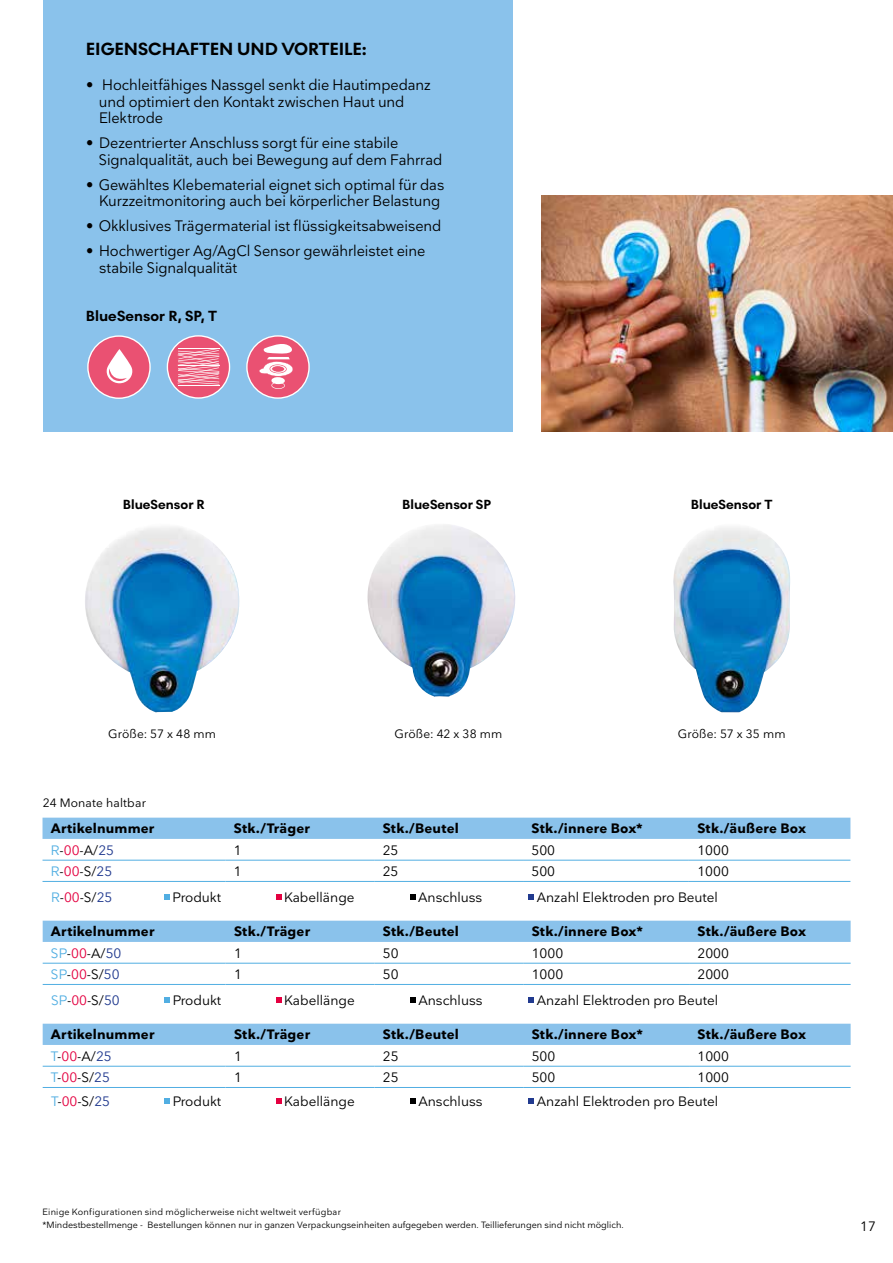
<style>
.page{position:relative;width:893px;height:1263px;background:#fff}
.page>*{position:absolute;margin:0;border:0;box-sizing:border-box;transform-origin:0 0}
.t1{font:700 18px "Noir No 1";letter-spacing:-.005em;color:#000}
.t2{font:15px/16.5px "Nationale";letter-spacing:-.005em;color:#000}
.t3{font:700 15px "Noir No 1";letter-spacing:.005em;color:#000}
.t4{font:13.5px "Nationale";color:#000}
.t5{font:700 13.5px "Nationale";letter-spacing:.015em;color:#000}
.t6{font:700 13.5px "Noir No 1";color:#000}
.t7{font:12px "Nationale";letter-spacing:.015em;color:#000}
.t8{font:9px/12.9px "Nationale";color:#000}
.s1{color:#51aee2}
.s2{color:#e40040}
.s3{color:#213a8f}
</style>
<div class="page">
<div style="left:43px;top:0;width:470px;height:432px;background:#8ac2eb"></div>
<div style="left:88px;top:336px;width:62px;height:62px;background:#ea5172;border-radius:50%"></div>
<div style="left:87px;top:335px;width:64px;height:64px;border:1px solid #fff;border-radius:50%"></div>
<svg style="left:107px;top:349px;width:25px;height:34px"></svg>
<div style="left:167px;top:336px;width:63px;height:62px;background:#ea5172;border-radius:50%"></div>
<div style="left:167px;top:335px;width:63px;height:64px;border:1px solid #fff;border-radius:50%"></div>
<hr style="left:178px;top:385px;width:41px;height:1px;background:#fff">
<svg style="left:178px;top:348px;width:41px;height:36px"></svg>
<div style="left:247px;top:336px;width:62px;height:62px;background:#ea5172;border-radius:50%"></div>
<div style="left:246px;top:335px;width:64px;height:64px;border:1px solid #fff;border-radius:50%"></div>
<svg style="left:259px;top:341px;width:37px;height:48px"></svg>
<img style="left:541px;top:196px;width:352px;height:236px">
<svg style="left:164px;top:895px;width:5px;height:5px"></svg>
<svg style="left:277px;top:895px;width:5px;height:5px"></svg>
<svg style="left:410px;top:895px;width:5px;height:5px"></svg>
<svg style="left:529px;top:895px;width:5px;height:5px"></svg>
<div style="left:43px;top:818px;width:807px;height:21px;background:#8ac2eb"></div>
<hr style="left:43px;top:881px;width:182px;height:1px;background:#51aee2">
<hr style="left:225px;top:881px;width:149px;height:1px;background:#51aee2">
<hr style="left:374px;top:881px;width:149px;height:1px;background:#51aee2">
<hr style="left:523px;top:881px;width:166px;height:1px;background:#51aee2">
<hr style="left:689px;top:881px;width:161px;height:1px;background:#51aee2">
<hr style="left:43px;top:860px;width:182px;height:1px;background:#51aee2">
<hr style="left:225px;top:860px;width:149px;height:1px;background:#51aee2">
<hr style="left:374px;top:860px;width:149px;height:1px;background:#51aee2">
<hr style="left:523px;top:860px;width:166px;height:1px;background:#51aee2">
<hr style="left:689px;top:860px;width:161px;height:1px;background:#51aee2">
<svg style="left:164px;top:998px;width:5px;height:5px"></svg>
<svg style="left:277px;top:998px;width:5px;height:5px"></svg>
<svg style="left:410px;top:998px;width:5px;height:5px"></svg>
<svg style="left:529px;top:998px;width:5px;height:5px"></svg>
<div style="left:43px;top:921px;width:808px;height:21px;background:#8ac2eb"></div>
<hr style="left:43px;top:984px;width:183px;height:1px;background:#51aee2">
<hr style="left:226px;top:984px;width:148px;height:1px;background:#51aee2">
<hr style="left:374px;top:984px;width:149px;height:1px;background:#51aee2">
<hr style="left:523px;top:984px;width:166px;height:1px;background:#51aee2">
<hr style="left:689px;top:984px;width:162px;height:1px;background:#51aee2">
<hr style="left:43px;top:963px;width:183px;height:1px;background:#51aee2">
<hr style="left:226px;top:963px;width:148px;height:1px;background:#51aee2">
<hr style="left:374px;top:963px;width:149px;height:1px;background:#51aee2">
<hr style="left:523px;top:963px;width:166px;height:1px;background:#51aee2">
<hr style="left:689px;top:963px;width:162px;height:1px;background:#51aee2">
<div style="left:43px;top:1024px;width:808px;height:21px;background:#8ac2eb"></div>
<hr style="left:43px;top:1087px;width:183px;height:1px;background:#51aee2">
<hr style="left:226px;top:1087px;width:148px;height:1px;background:#51aee2">
<hr style="left:374px;top:1087px;width:149px;height:1px;background:#51aee2">
<hr style="left:523px;top:1087px;width:166px;height:1px;background:#51aee2">
<hr style="left:689px;top:1087px;width:162px;height:1px;background:#51aee2">
<hr style="left:43px;top:1066px;width:183px;height:1px;background:#51aee2">
<hr style="left:226px;top:1066px;width:148px;height:1px;background:#51aee2">
<hr style="left:374px;top:1066px;width:149px;height:1px;background:#51aee2">
<hr style="left:523px;top:1066px;width:166px;height:1px;background:#51aee2">
<hr style="left:689px;top:1066px;width:162px;height:1px;background:#51aee2">
<img style="left:85px;top:527px;width:154px;height:185px">
<img style="left:367px;top:525px;width:149px;height:172px">
<img style="left:673px;top:527px;width:117px;height:185px">
<svg style="left:164px;top:1099px;width:5px;height:5px"></svg>
<svg style="left:277px;top:1099px;width:5px;height:5px"></svg>
<svg style="left:410px;top:1099px;width:5px;height:5px"></svg>
<svg style="left:529px;top:1099px;width:5px;height:5px"></svg>
<p class="t1" style="left:86px;top:36px;width:282px">EIGENSCHAFTEN UND VORTEILE:</p>
<p class="t2" style="left:99px;top:77px;width:333px;text-indent:-13px">• Hochleitfähiges Nassgel senkt die Hautimpedanz und optimiert den Kontakt zwischen Haut und<br>Elektrode</p>
<p class="t2" style="left:99px;top:135px;width:345px;text-indent:-13px">• Dezentrierter Anschluss sorgt für eine stabile<br>Signalqualität, auch bei Bewegung auf dem Fahrrad</p>
<p class="t2" style="left:86px;top:176px;width:360px;text-align:center">• Gewähltes Klebematerial eignet sich optimal für das<br>Kurzzeitmonitoring auch bei körperlicher Belastung</p>
<p class="t2" style="left:86px;top:218px;width:357px">• Okklusives Trägermaterial ist flüssigkeitsabweisend</p>
<p class="t2" style="left:99px;top:243px;width:328px;text-indent:-13px">• Hochwertiger Ag/AgCl Sensor gewährleistet eine stabile Signalqualität</p>
<p class="t3" style="left:86px;top:305px;width:133px">BlueSensor R, SP, T</p>
<p class="t6" style="left:123px;top:495px;width:83px">BlueSensor R</p>
<p class="t6" style="left:402px;top:495px;width:90px">BlueSensor SP</p>
<p class="t6" style="left:691px;top:495px;width:83px">BlueSensor T</p>
<p class="t7" style="left:108px;top:726px;width:109px">Größe: 57 x 48 mm</p>
<p class="t7" style="left:43px;top:795px;width:104px">24 Monate haltbar</p>
<p class="t7" style="left:394px;top:726px;width:109px">Größe: 42 x 38 mm</p>
<p class="t7" style="left:678px;top:726px;width:109px">Größe: 57 x 35 mm</p>
<p class="t5" style="left:51px;top:820px;width:105px">Artikelnummer</p>
<p class="t5" style="left:234px;top:820px;width:78px">Stk./Träger</p>
<p class="t5" style="left:383px;top:820px;width:78px">Stk./Beutel</p>
<p class="t5" style="left:532px;top:820px;width:113px">Stk./innere Box*</p>
<p class="t5" style="left:697px;top:820px;width:110px">Stk./äußere Box</p>
<p class="t4" style="left:51px;top:841px;width:65px"><span class="s1">R</span>-<span class="s2">00</span>-A/<span class="s3">25</span></p>
<p class="t4" style="left:234px;top:841px;width:9px">1</p>
<p class="t4" style="left:383px;top:841px;width:17px">25</p>
<p class="t4" style="left:532px;top:841px;width:25px">500</p>
<p class="t4" style="left:697px;top:841px;width:33px">1000</p>
<p class="t4" style="left:51px;top:863px;width:63px"><span class="s1">R</span>-<span class="s2">00</span>-S/<span class="s3">25</span></p>
<p class="t4" style="left:234px;top:863px;width:9px">1</p>
<p class="t4" style="left:383px;top:863px;width:17px">25</p>
<p class="t4" style="left:532px;top:863px;width:25px">500</p>
<p class="t4" style="left:697px;top:863px;width:33px">1000</p>
<p class="t4" style="left:51px;top:888px;width:63px"><span class="s1">R</span>-<span class="s2">00</span>-S/<span class="s3">25</span></p>
<p class="t4" style="left:172px;top:888px;width:50px">Produkt</p>
<p class="t4" style="left:284px;top:888px;width:72px">Kabellänge</p>
<p class="t4" style="left:418px;top:888px;width:66px">Anschluss</p>
<p class="t4" style="left:537px;top:888px;width:183px">Anzahl Elektroden pro Beutel</p>
<p class="t5" style="left:51px;top:923px;width:105px">Artikelnummer</p>
<p class="t5" style="left:234px;top:923px;width:78px">Stk./Träger</p>
<p class="t5" style="left:383px;top:923px;width:78px">Stk./Beutel</p>
<p class="t5" style="left:532px;top:923px;width:113px">Stk./innere Box*</p>
<p class="t5" style="left:697px;top:923px;width:110px">Stk./äußere Box</p>
<p class="t4" style="left:51px;top:944px;width:72px"><span class="s1">SP</span>-<span class="s2">00</span>-A/<span class="s3">50</span></p>
<p class="t4" style="left:234px;top:944px;width:9px">1</p>
<p class="t4" style="left:383px;top:944px;width:17px">50</p>
<p class="t4" style="left:532px;top:944px;width:33px">1000</p>
<p class="t4" style="left:697px;top:944px;width:33px">2000</p>
<p class="t4" style="left:51px;top:966px;width:70px"><span class="s1">SP</span>-<span class="s2">00</span>-S/<span class="s3">50</span></p>
<p class="t4" style="left:234px;top:966px;width:9px">1</p>
<p class="t4" style="left:383px;top:966px;width:17px">50</p>
<p class="t4" style="left:532px;top:966px;width:33px">1000</p>
<p class="t4" style="left:697px;top:966px;width:33px">2000</p>
<p class="t4" style="left:51px;top:991px;width:70px"><span class="s1">SP</span>-<span class="s2">00</span>-S/<span class="s3">50</span></p>
<p class="t4" style="left:173px;top:991px;width:50px">Produkt</p>
<p class="t4" style="left:284px;top:991px;width:72px">Kabellänge</p>
<p class="t4" style="left:418px;top:991px;width:66px">Anschluss</p>
<p class="t4" style="left:537px;top:991px;width:183px">Anzahl Elektroden pro Beutel</p>
<p class="t5" style="left:51px;top:1026px;width:105px">Artikelnummer</p>
<p class="t5" style="left:234px;top:1026px;width:78px">Stk./Träger</p>
<p class="t5" style="left:383px;top:1026px;width:78px">Stk./Beutel</p>
<p class="t5" style="left:532px;top:1026px;width:113px">Stk./innere Box*</p>
<p class="t5" style="left:697px;top:1026px;width:110px">Stk./äußere Box</p>
<p class="t4" style="left:51px;top:1047px;width:62px"><span class="s1">T</span>-<span class="s2">00</span>-A/<span class="s3">25</span></p>
<p class="t4" style="left:234px;top:1047px;width:9px">1</p>
<p class="t4" style="left:383px;top:1047px;width:17px">25</p>
<p class="t4" style="left:532px;top:1047px;width:25px">500</p>
<p class="t4" style="left:697px;top:1047px;width:33px">1000</p>
<p class="t4" style="left:51px;top:1069px;width:60px"><span class="s1">T</span>-<span class="s2">00</span>-S/<span class="s3">25</span></p>
<p class="t4" style="left:234px;top:1069px;width:9px">1</p>
<p class="t4" style="left:383px;top:1069px;width:17px">25</p>
<p class="t4" style="left:532px;top:1069px;width:25px">500</p>
<p class="t4" style="left:697px;top:1069px;width:33px">1000</p>
<p class="t4" style="left:51px;top:1092px;width:60px"><span class="s1">T</span>-<span class="s2">00</span>-S/<span class="s3">25</span></p>
<p class="t4" style="left:173px;top:1092px;width:50px">Produkt</p>
<p class="t4" style="left:284px;top:1092px;width:72px">Kabellänge</p>
<p class="t4" style="left:418px;top:1092px;width:66px">Anschluss</p>
<p class="t4" style="left:537px;top:1092px;width:183px">Anzahl Elektroden pro Beutel</p>
<p class="t8" style="left:43px;top:1205px;width:583px">Einige Konfigurationen sind möglicherweise nicht weltweit verfügbar<br>*Mindestbestellmenge - Bestellungen können nur in ganzen Verpackungseinheiten aufgegeben werden. Teillieferungen sind nicht möglich.</p>
<p class="t4" style="left:860px;top:1217px;width:17px">17</p>
</div>
